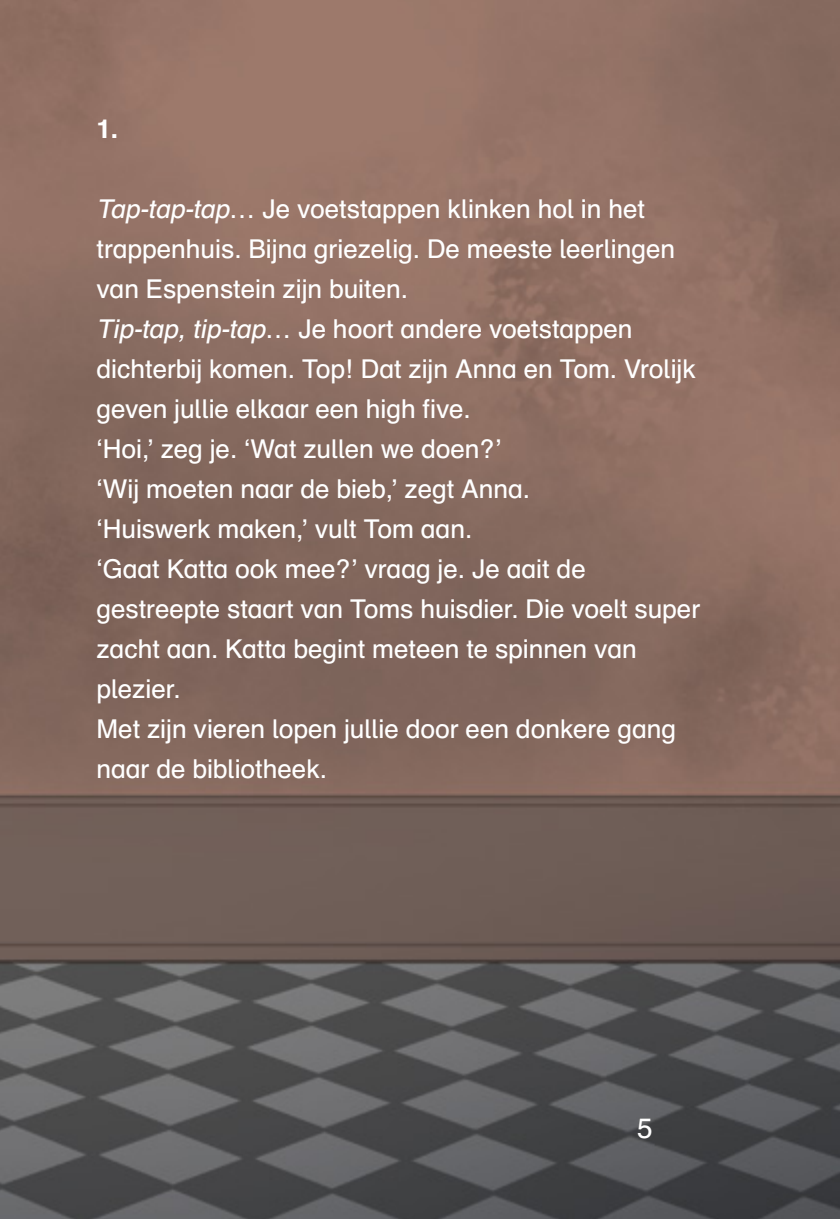
<style>
.page{position:relative;width:840px;height:1219px;background:#fff}
.page>*{position:absolute;margin:0;border:0;box-sizing:border-box;transform-origin:0 0}
.t1{font:28px "Schulbuch Nord Pro";color:#fff}
._6_2_Grundschrift{font:26px/40px "Schulbuch Nord Pro";color:#fff}
._5_Kapitelüberschrif{font:700 26px "Schulbuch Nord Pro";color:#fff}
.s1{font-style:italic}
</style>
<div class="page">
<img style="left:0;top:0;width:839px;height:1219px">
<p class="_5_Kapitelüberschrif" style="left:96px;top:110px;width:23px">1.</p>
<p class="_6_2_Grundschrift" style="left:96px;top:188px;width:580px"><span class="s1">Tap-tap-tap</span>… Je voetstappen klinken hol in het trappenhuis. Bijna griezelig. De meeste leerlingen van Espenstein zijn buiten.</p>
<p class="_6_2_Grundschrift" style="left:96px;top:308px;width:600px"><span class="s1">Tip-tap,tip-tap</span>… Je hoort andere voetstappen dichterbij komen. Top! Dat zijn Anna en Tom. Vrolijk geven jullie elkaar een high five.</p>
<p class="_6_2_Grundschrift" style="left:96px;top:428px;width:406px">‘Hoi,’ zeg je. ‘Wat zullen we doen?’</p>
<p class="_6_2_Grundschrift" style="left:96px;top:468px;width:435px">‘Wij moeten naar de bieb,’ zegt Anna.</p>
<p class="_6_2_Grundschrift" style="left:96px;top:508px;width:377px">‘Huiswerk maken,’ vult Tom aan.</p>
<p class="_6_2_Grundschrift" style="left:96px;top:548px;width:605px">‘Gaat Katta ook mee?’ vraag je. Je aait de gestreepte staart van Toms huisdier. Die voelt super zacht aan. Katta begint meteen te spinnen van plezier.</p>
<p class="_6_2_Grundschrift" style="left:96px;top:708px;width:581px">Met zijn vieren lopen jullie door een donkere gang naar de bibliotheek.</p>
<p class="t1" style="left:636px;top:1108px;width:17px">5</p>
</div>
